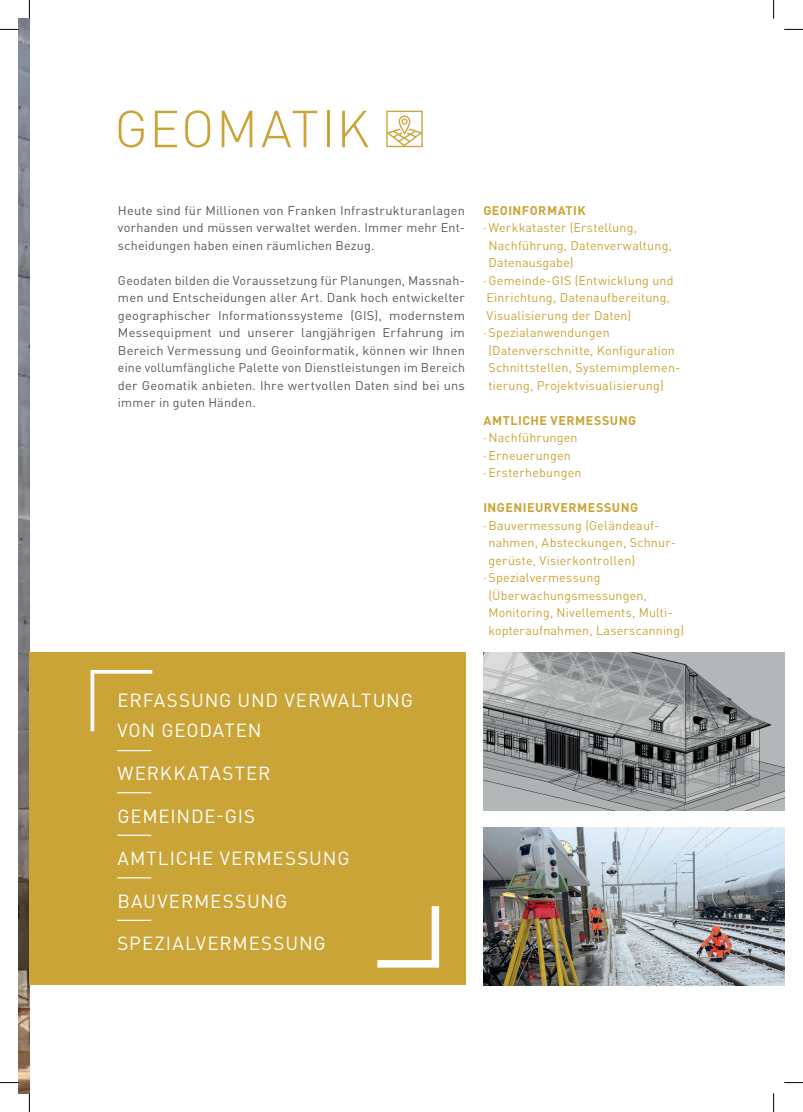
<style>
.page{position:relative;width:803px;height:1112px;background:#fff}
.page>*{position:absolute;margin:0;border:0;box-sizing:border-box;transform-origin:0 0}
.t1{font:300 51.25px "DIN Pro";letter-spacing:.03em;color:#caa437}
.t2{font:18.75px/30px "DIN Pro";letter-spacing:.045em;color:#fff}
.t3{font:12.5px/17.5px "DIN Pro";letter-spacing:.015em;color:#57585a;text-align:justify}
.t4{font:12.5px/17.5px "DIN Pro";letter-spacing:.015em;color:#caa437}
.t5{font:700 12.5px "DIN Pro";letter-spacing:.035em;color:#caa437}
</style>
<div class="page">
<svg style="left:386px;top:111px;width:37px;height:36px"></svg>
<img style="left:19px;top:19px;width:10px;height:1073px">
<img style="left:483px;top:827px;width:301px;height:157px">
<img style="left:483px;top:652px;width:301px;height:157px">
<div style="left:29px;top:652px;width:437px;height:332px;background:#caa437"></div>
<hr style="left:117px;top:749px;width:34px;height:2px;background:#fff">
<hr style="left:117px;top:792px;width:34px;height:1px;background:#fff">
<hr style="left:117px;top:834px;width:34px;height:1px;background:#fff">
<hr style="left:117px;top:877px;width:34px;height:1px;background:#fff">
<hr style="left:117px;top:919px;width:34px;height:1px;background:#fff">
<svg style="left:377px;top:906px;width:63px;height:62px"></svg>
<svg style="left:90px;top:669px;width:63px;height:63px"></svg>
<svg style="left:0;top:29px;width:19px;height:1px"></svg>
<svg style="left:784px;top:29px;width:19px;height:1px"></svg>
<svg style="left:0;top:1081px;width:19px;height:2px"></svg>
<svg style="left:784px;top:1082px;width:19px;height:1px"></svg>
<svg style="left:29px;top:0;width:1px;height:19px"></svg>
<svg style="left:29px;top:1092px;width:1px;height:19px"></svg>
<svg style="left:773px;top:0;width:1px;height:19px"></svg>
<svg style="left:773px;top:1093px;width:1px;height:18px"></svg>
<h1 class="t1" style="left:114px;top:89px;width:257px">GEOMATIK</h1>
<p class="t3" style="left:118px;top:200px;width:348px">Heute sind für Millionen von Franken Infrastrukturanlagen vorhanden und müssen verwaltet werden. Immer mehr Ent&shy;scheidungen haben einen räumlichen Bezug.</p>
<p class="t3" style="left:118px;top:270px;width:348px">Geodaten bilden die Voraussetzung für Planungen, Massnah&shy;men und Entscheidungen aller Art. Dank hoch entwickelter geographischer Informationssysteme (GIS), modernstem Messequipment und unserer langjährigen Erfahrung im Bereich Vermessung und Geoinformatik, können wir Ihnen eine vollumfängliche Palette von Dienstleistungen im Bereich der Geomatik anbieten. Ihre wertvollen Daten sind bei uns immer in guten Händen.</p>
<p class="t5" style="left:483px;top:199px;width:104px">GEOINFORMATIK</p>
<p class="t4" style="left:483px;top:217px;width:155px">· Werkkataster (Erstellung,</p>
<p class="t4" style="left:488px;top:235px;width:185px">Nachführung, Datenverwaltung,</p>
<p class="t4" style="left:488px;top:252px;width:87px">Datenausgabe)</p>
<p class="t4" style="left:483px;top:270px;width:192px">· Gemeinde-GIS (Entwicklung und</p>
<p class="t4" style="left:486px;top:287px;width:185px">Einrichtung, Datenaufbereitung,</p>
<p class="t4" style="left:486px;top:305px;width:146px">Visualisierung der Daten)</p>
<p class="t4" style="left:483px;top:322px;width:128px">· Spezialanwendungen</p>
<p class="t4" style="left:488px;top:340px;width:188px">(Datenverschnitte, Konfiguration</p>
<p class="t4" style="left:488px;top:357px;width:194px">Schnittstellen, Systemimplemen-</p>
<p class="t4" style="left:488px;top:375px;width:177px">tierung, Projektvisualisierung)</p>
<p class="t5" style="left:483px;top:409px;width:154px">AMTLICHE VERMESSUNG</p>
<p class="t4" style="left:483px;top:427px;width:100px">· Nachführungen · Erneuerungen<br>· Ersterhebungen</p>
<p class="t5" style="left:483px;top:497px;width:156px">INGENIEURVERMESSUNG</p>
<p class="t4" style="left:483px;top:515px;width:176px">· Bauvermessung (Geländeauf-</p>
<p class="t4" style="left:488px;top:532px;width:189px">nahmen, Absteckungen, Schnur-</p>
<p class="t4" style="left:488px;top:550px;width:148px">gerüste, Visierkontrollen)</p>
<p class="t4" style="left:483px;top:567px;width:119px">· Spezialvermessung</p>
<p class="t4" style="left:488px;top:585px;width:160px">(Überwachungsmessungen,</p>
<p class="t4" style="left:488px;top:602px;width:184px">Monitoring, Nivellements, Multi-</p>
<p class="t4" style="left:488px;top:620px;width:197px">kopteraufnahmen, Laserscanning)</p>
<h2 class="t2" style="left:117px;top:683px;width:297px">ERFASSUNG UND VERWALTUNG<br>VON GEODATEN</h2>
<h2 class="t2" style="left:117px;top:756px;width:154px">WERKKATASTER</h2>
<h2 class="t2" style="left:117px;top:798px;width:139px">GEMEINDE-GIS</h2>
<h2 class="t2" style="left:117px;top:841px;width:234px">AMTLICHE VERMESSUNG</h2>
<h2 class="t2" style="left:117px;top:883px;width:171px">BAUVERMESSUNG</h2>
<h2 class="t2" style="left:117px;top:926px;width:210px">SPEZIALVERMESSUNG</h2>
</div>
